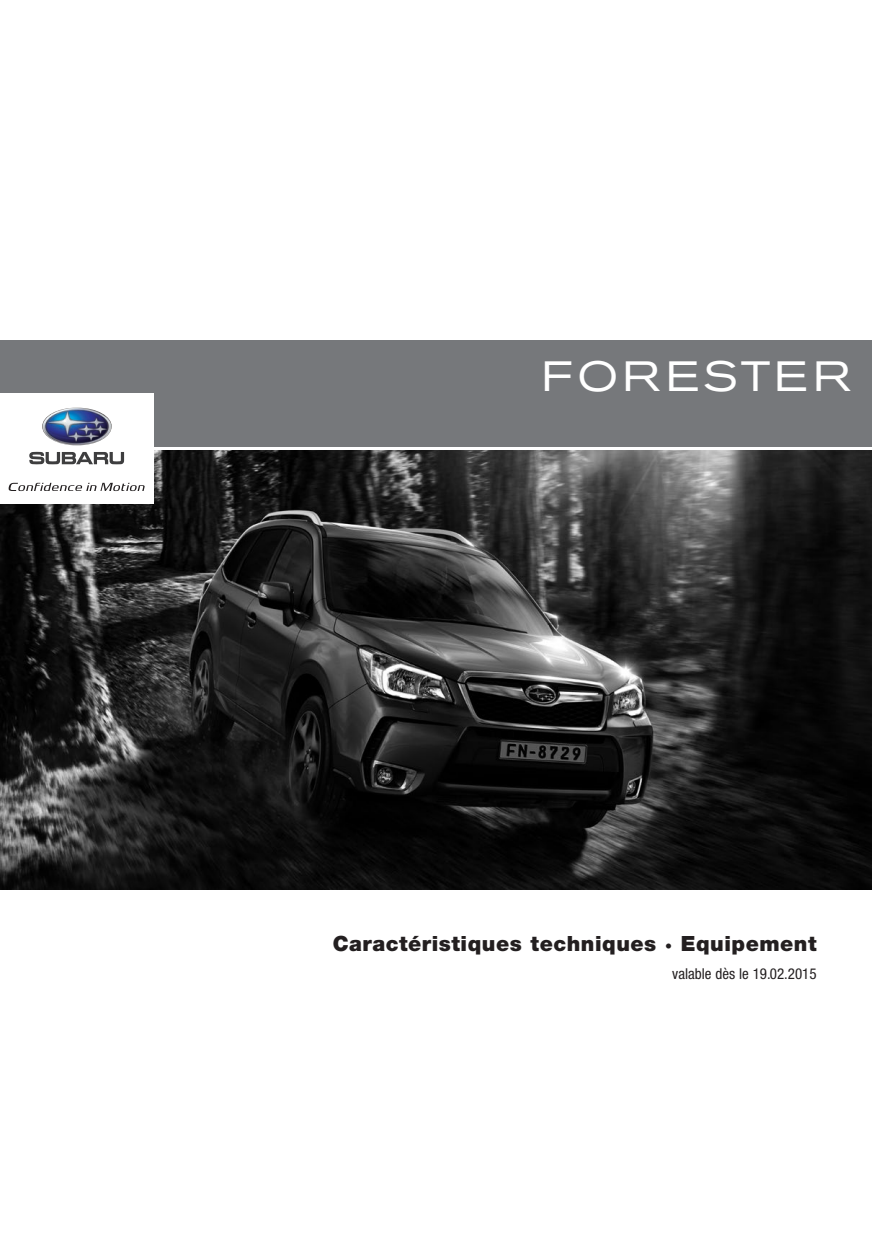
<style>
.page{position:relative;width:872px;height:1255px;background:#fff}
.page>*{position:absolute;margin:0;border:0;box-sizing:border-box;transform-origin:0 0}
.t1{font:42px "Akzidenz Grot Ext BQ";letter-spacing:.11em;color:#fff}
.t2{font:900 21px "Helvetica Neue";letter-spacing:.025em;color:#231f20}
.t3{font:condensed 15px "Helvetica Neue";color:#231f20}
</style>
<div class="page">
<div style="left:0;top:340px;width:872px;height:106px;background:#76787b"></div>
<img style="left:0;top:451px;width:872px;height:438px">
<div style="left:0;top:393px;width:153px;height:111px;background:#fff"></div>
<img style="left:42px;top:407px;width:70px;height:38px">
<svg style="left:29px;top:452px;width:95px;height:12px"></svg>
<svg style="left:9px;top:483px;width:136px;height:8px"></svg>
<h1 class="t1" style="left:541px;top:352px;width:311px">FORESTER</h1>
<p class="t2" style="left:333px;top:930px;width:485px">Caractéristiques techniques · Equipement</p>
<p class="t3" style="left:672px;top:964px;width:146px">valable dès le 19.02.2015</p>
</div>
